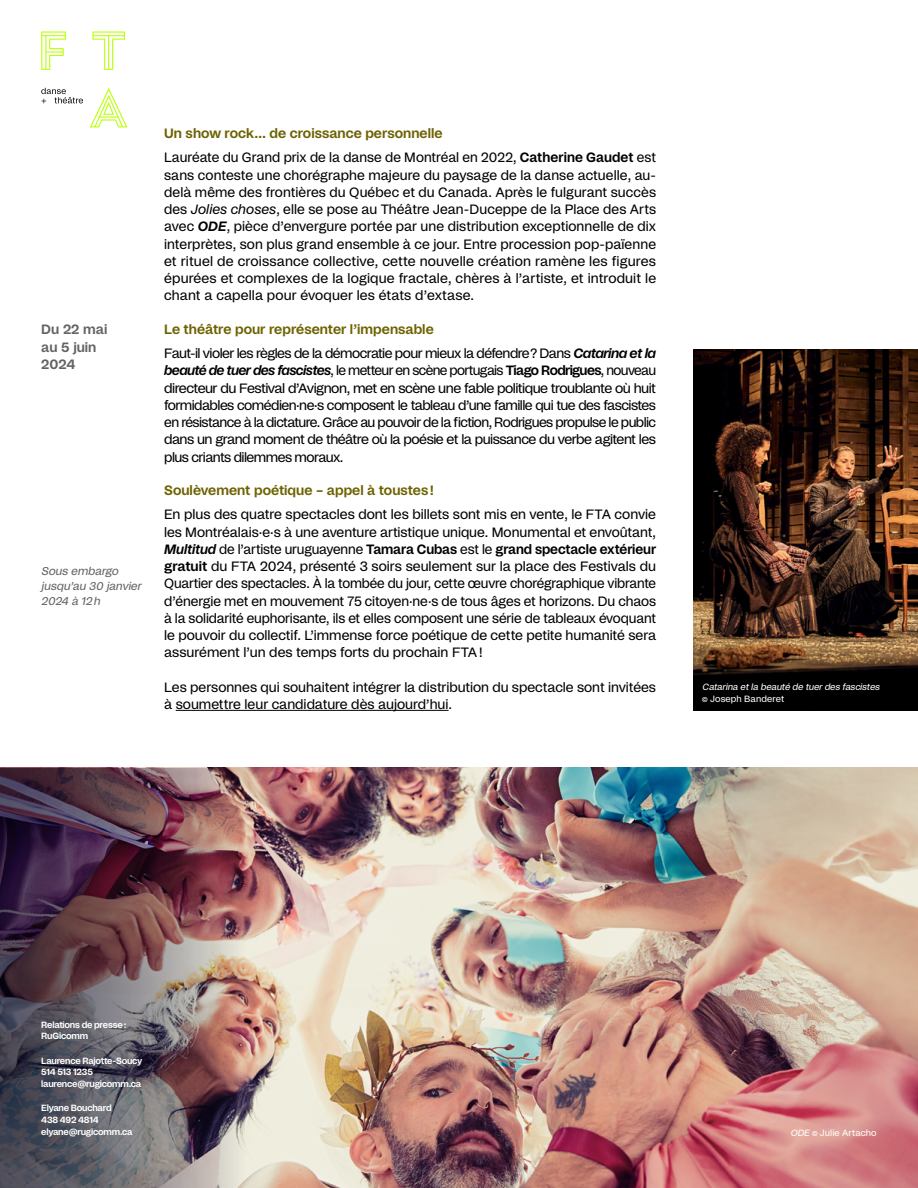
<style>
.page{position:relative;width:918px;height:1188px;background:#fff}
.page>*{position:absolute;margin:0;border:0;box-sizing:border-box;transform-origin:0 0}
.t1{font:13.5px/17.2px "Studio 6";letter-spacing:-.005em;color:#000;text-align:justify}
.t2{font:13.5px/24px "Studio 6";letter-spacing:-.04em;color:#000}
.t3{font:600 13.5px "Studio 6";color:#6d6200}
.t4{font:600 13.5px/17.2px "Studio 6";color:#646363}
.t5{font:italic 11.25px/15px "Studio 6";color:#646363}
.t6{font:600 9px/12px "Studio 6";letter-spacing:-.025em;color:#fff}
.t7{font:italic 9px "Studio 6";color:#fff}
.t8{font:9px "Studio 6";letter-spacing:.01em;color:#fff}
.s1{font-weight:600;color:#6d6200}
.s2{font-weight:600}
.s3{font-style:italic}
.s4{font-weight:600;font-style:italic}
</style>
<div class="page">
<svg style="left:41px;top:88px;width:42px;height:15px"></svg>
<svg style="left:41px;top:31px;width:25px;height:39px"></svg>
<svg style="left:93px;top:32px;width:32px;height:38px"></svg>
<svg style="left:90px;top:88px;width:38px;height:39px"></svg>
<img style="left:245px;top:768px;width:673px;height:420px">
<img style="left:0;top:768px;width:245px;height:420px">
<img style="left:693px;top:350px;width:225px;height:361px">
<hr style="left:176px;top:710px;width:273px;height:1px;background:#000">
<p class="t4" style="left:41px;top:321px;width:68px">Du 22 mai au 5 juin<br>2024</p>
<p class="t5" style="left:41px;top:563px;width:104px">Sous embargo jusqu’au 30 janvier<br>2024 à 12h</p>
<p class="t1" style="left:164px;top:121px;width:494px;line-height:24px"><span class="s1">Un show rock… de croissance personnelle<br></span>Lauréate du Grand prix de la danse de Montréal en 2022, <span class="s2">Catherine Gaudet</span> est</p>
<p class="t1" style="left:164px;top:166px;width:494px">sans conteste une chorégraphe majeure du paysage de la danse actuelle, au&shy;delà même des frontières du Québec et du Canada. Après le fulgurant succès des <span class="s3">Jolies choses</span>, elle se pose au Théâtre Jean-Duceppe de la Place des Arts avec <span class="s4">ODE</span>, pièce d’envergure portée par une distribution exceptionnelle de dix interprètes, son plus grand ensemble à ce jour. Entre procession pop-païenne et rituel de croissance collective, cette nouvelle création ramène les figures épurées et complexes de la logique fractale, chères à l’artiste, et introduit le chant a capella pour évoquer les états d’extase.</p>
<p class="t2" style="left:164px;top:317px;width:493px"><span class="s1">Le théâtre pour représenter l’impensable<br></span>Faut-il violer les règles de la démocratie pour mieux la défendre? Dans <span class="s4">Catarina et la</span></p>
<p class="t1" style="left:164px;top:362px;width:494px"><span class="s4">beauté de tuer des fascistes</span>, le metteur en scène portugais <span class="s2">Tiago Rodrigues</span>, nouveau directeur du Festival d’Avignon, met en scène une fable politique troublante où huit formidables comédien·ne·s composent le tableau d’une famille qui tue des fascistes en résistance à la dictature. Grâce au pouvoir de la fiction, Rodrigues propulse le public dans un grand moment de théâtre où la poésie et la puissance du verbe agitent les plus criants dilemmes moraux.</p>
<p class="t3" style="left:164px;top:482px;width:271px">Soulèvement poétique – appel à toustes!</p>
<p class="t1" style="left:164px;top:506px;width:494px">En plus des quatre spectacles dont les billets sont mis en vente, le FTA convie les Montréalais·e·s à une aventure artistique unique. Monumental et envoûtant, <span class="s4">Multitud</span> de l’artiste uruguayenne <span class="s2">Tamara Cubas</span> est le <span class="s2">grand spectacle extérieur gratuit</span> du FTA 2024, présenté 3 soirs seulement sur la place des Festivals du Quartier des spectacles. À la tombée du jour, cette œuvre chorégraphique vibrante d’énergie met en mouvement 75 citoyen·ne·s de tous âges et horizons. Du chaos à la solidarité euphorisante, ils et elles composent une série de tableaux évoquant le pouvoir du collectif. L’immense force poétique de cette petite humanité sera assurément l’un des temps forts du prochain FTA!</p>
<p class="t1" style="left:164px;top:678px;width:493px">Les personnes qui souhaitent intégrer la distribution du spectacle sont invitées à soumettre leur candidature dès aujourd’hui.</p>
<p class="t7" style="left:702px;top:681px;width:181px">Catarina etla beauté de tuerdes fascistes</p>
<p class="t8" style="left:702px;top:693px;width:83px">© Joseph Banderet</p>
<p class="t6" style="left:41px;top:1018px;width:87px">Relations de presse :<br>RuGicomm</p>
<p class="t6" style="left:41px;top:1054px;width:103px">Laurence Rajotte-Soucy<br>514 513 1235 laurence@rugicomm.ca</p>
<p class="t6" style="left:41px;top:1102px;width:93px">Elyane Bouchard<br>438 492 4814 elyane@rugicomm.ca</p>
<p class="t8" style="left:791px;top:1127px;width:88px"><span class="s3">ODE</span> © Julie Artacho</p>
</div>
